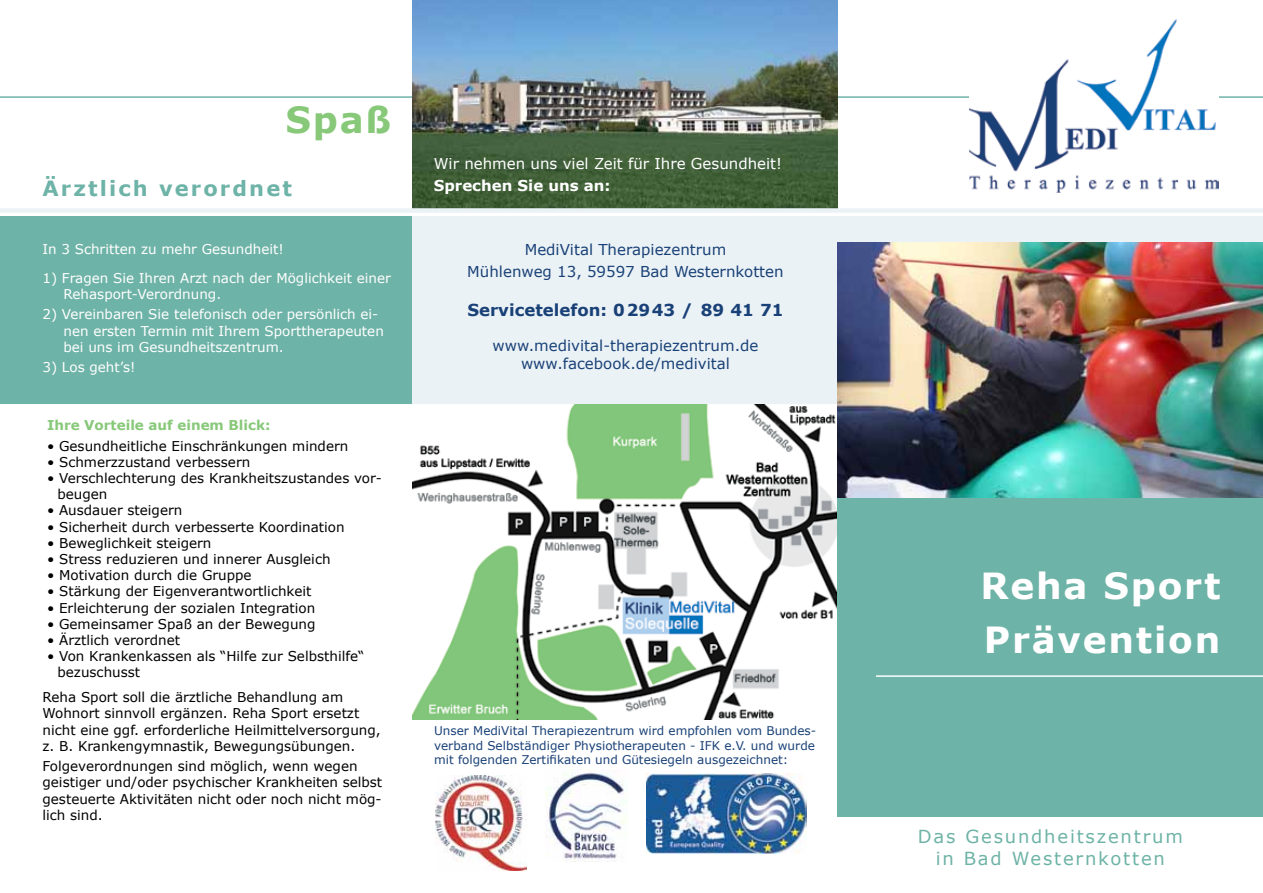
<style>
.page{position:relative;width:1263px;height:893px;background:#fff}
.page>*{position:absolute;margin:0;border:0;box-sizing:border-box;transform-origin:0 0}
.t1{font:700 36px/53.6px "Verdana";letter-spacing:.05em;color:#fff}
.t2{font:700 36px "Verdana";color:#87c879}
.t3{font:700 21px "Verdana";letter-spacing:.1em;color:#6eb3a7}
.t4{font:18px/22.2px "Verdana";letter-spacing:.1em;color:#6eb3a7;text-align:center}
.t5{font:700 16.5px "Verdana";color:#194177}
.t6{font:15px/22.2px "Verdana";color:#194177;text-align:center}
.t7{font:15px "Verdana";color:#fff}
.t8{font:700 15px "Verdana";color:#fff}
.t9{font:13.5px/16.2px "Verdana";color:#000}
.t10{font:13.5px/16.2px "Verdana";color:#fff}
.t11{font:700 13.5px "Verdana";color:#87c879}
.t12{font:12px/14.4px "Verdana";color:#194177;text-align:justify}
</style>
<div class="page">
<div style="left:0;top:217px;width:412px;height:187px;background:#6eb3a7"></div>
<img style="left:412px;top:405px;width:426px;height:314px">
<div style="left:838px;top:495px;width:425px;height:321px;background:#6eb3a7"></div>
<div style="left:412px;top:217px;width:851px;height:187px;background:#ebf2f6"></div>
<img style="left:838px;top:242px;width:425px;height:255px">
<hr style="left:0;top:96px;width:1263px;height:2px;background:#6eb3a7">
<img style="left:970px;top:19px;width:249px;height:174px">
<img style="left:435px;top:775px;width:91px;height:95px">
<img style="left:646px;top:774px;width:160px;height:79px">
<img style="left:546px;top:770px;width:80px;height:92px">
<hr style="left:876px;top:675px;width:387px;height:2px;background:#fff">
<img style="left:412px;top:0;width:426px;height:208px">
<div style="left:0;top:208px;width:1263px;height:5px;background:#ebf2f6"></div>
<h1 class="t2" style="left:285px;top:94px;width:107px">Spaß</h1>
<h2 class="t3" style="left:43px;top:174px;width:251px">Ärztlich verordnet</h2>
<p class="t10" style="left:43px;top:241px;width:243px">In 3 Schritten zu mehr Gesundheit!</p>
<p class="t10" style="left:64px;top:270px;width:329px;text-indent:-21px">1) Fragen Sie Ihren Arzt nach der Möglichkeit einer<br>Rehasport-Verordnung.</p>
<p class="t10" style="left:64px;top:306px;width:322px;text-indent:-21px">2) Vereinbaren Sie telefonisch oder persönlich ei&shy;nen ersten Termin mit Ihrem Sporttherapeuten bei uns im Gesundheitszentrum.</p>
<p class="t10" style="left:43px;top:359px;width:94px">3) Los geht’s!</p>
<p class="t11" style="left:47px;top:416px;width:225px">Ihre Vorteile auf einem Blick:</p>
<p class="t9" style="left:47px;top:437px;width:303px">• Gesundheitliche Einschränkungen mindern</p>
<p class="t9" style="left:47px;top:454px;width:205px">• Schmerzzustand verbessern</p>
<p class="t9" style="left:58px;top:470px;width:326px;text-indent:-11px">• Verschlechterung des Krankheitszustandes vor&shy;beugen</p>
<p class="t9" style="left:47px;top:502px;width:137px">• Ausdauer steigern</p>
<p class="t9" style="left:47px;top:518px;width:299px">• Sicherheit durch verbesserte Koordination</p>
<p class="t9" style="left:47px;top:535px;width:166px">• Beweglichkeit steigern</p>
<p class="t9" style="left:47px;top:551px;width:285px">• Stress reduzieren und innerer Ausgleich</p>
<p class="t9" style="left:47px;top:567px;width:206px">• Motivation durch die Gruppe</p>
<p class="t9" style="left:47px;top:583px;width:266px">• Stärkung der Eigenverantwortlichkeit</p>
<p class="t9" style="left:47px;top:599px;width:270px">• Erleichterung der sozialen Integration</p>
<p class="t9" style="left:47px;top:616px;width:270px">• Gemeinsamer Spaß an der Bewegung</p>
<p class="t9" style="left:47px;top:632px;width:135px">• Ärztlich verordnet</p>
<p class="t9" style="left:58px;top:648px;width:308px;text-indent:-11px">• Von Krankenkassen als “Hilfe zur Selbsthilfe“ bezuschusst</p>
<p class="t9" style="left:43px;top:689px;width:340px">Reha Sport soll die ärztliche Behandlung am Wohnort sinnvoll ergänzen. Reha Sport ersetzt nicht eine ggf. erforderliche Heilmittelversorgung, z. B. Krankengymnastik, Bewegungsübungen.</p>
<p class="t9" style="left:43px;top:758px;width:341px">Folgeverordnungen sind möglich, wenn wegen geistiger und/oder psychischer Krankheiten selbst gesteuerte Aktivitäten nicht oder noch nicht mög&shy;lich sind.</p>
<p class="t7" style="left:434px;top:153px;width:350px">Wir nehmen uns viel Zeit für Ihre Gesundheit!</p>
<p class="t8" style="left:434px;top:175px;width:178px">Sprechen Sie uns an:</p>
<p class="t6" style="left:467px;top:238px;width:318px">MediVital Therapiezentrum<br>Mühlenweg 13, 59597 Bad Westernkotten</p>
<p class="t5" style="left:467px;top:299px;width:318px">Servicetelefon: 02943 / 89 41 71</p>
<p class="t6" style="left:492px;top:337px;width:267px;line-height:18px">www.medivital-therapiezentrum.de www.facebook.de/medivital</p>
<p class="t12" style="left:434px;top:724px;width:384px">Unser MediVital Therapiezentrum wird empfohlen vom Bundes&shy;verband Selbständiger Physiotherapeuten - IFK e.V. und wurde mit folgenden Zertifikaten und Gütesiegeln ausgezeichnet:</p>
<h1 class="t1" style="left:980px;top:559px;width:242px">Reha Sport<br>Prävention</h1>
<h3 class="t4" style="left:918px;top:825px;width:267px">Das Gesundheitszentrum in Bad Westernkotten</h3>
</div>
